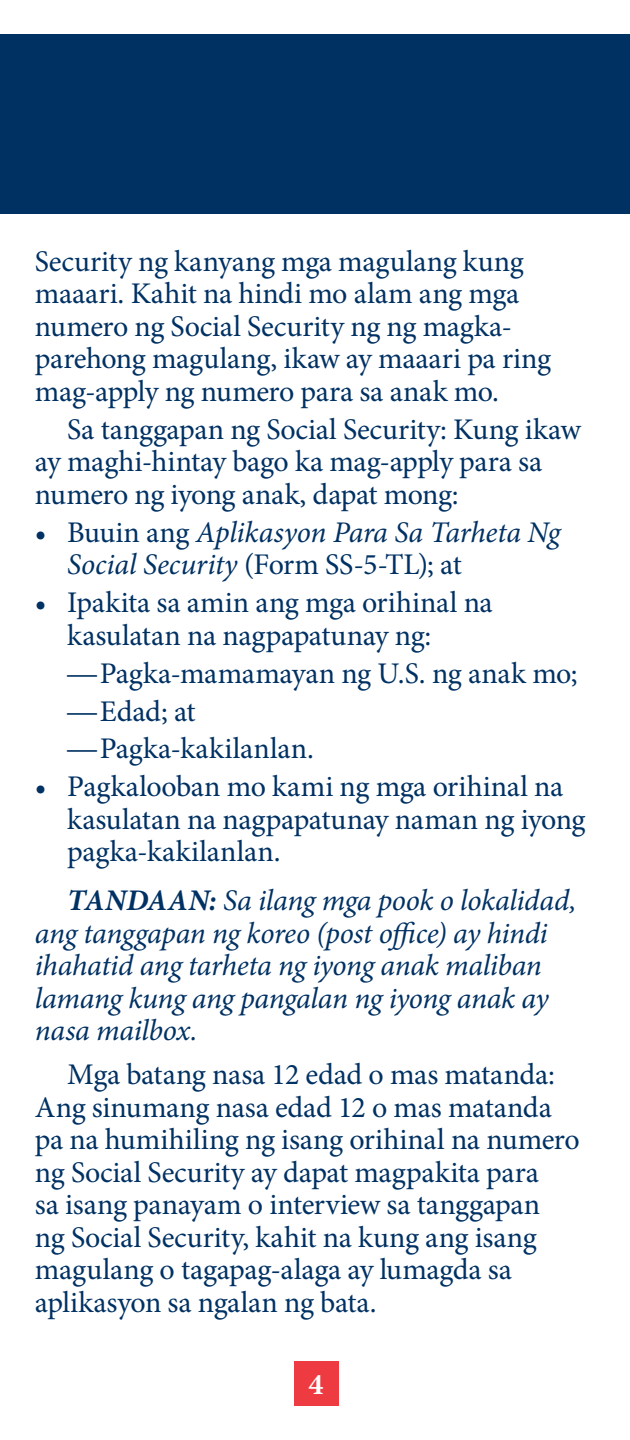
<style>
.page{position:relative;width:630px;height:1440px;background:#fff}
.page>*{position:absolute;margin:0;border:0;box-sizing:border-box;transform-origin:0 0}
.Paragraph{font:30px/32.5px "Minion Pro";letter-spacing:-.01em;color:#003163}
.Notes{font:italic 30px/32.5px "Minion Pro";letter-spacing:-.015em;color:#003163}
.t1{font:700 30px "Minion Pro";color:#fff}
.s1{font-style:normal}
.s2{font-family:"Trump Mediaeval"}
.s3{font-weight:700}
</style>
<div class="page">
<div style="left:0;top:34px;width:630px;height:180px;background:#003163"></div>
<div style="left:294px;top:1361px;width:45px;height:45px;background:#ee3a41"></div>
<p class="Paragraph" style="left:35px;top:245px;width:518px">Security ng kanyang mga magulang kung maaari. Kahit na hindi mo alam ang mga numero ng Social Security ng ng magka&shy;parehong magulang, ikaw ay maaari pa ring mag-apply ng numero para sa anak mo.</p>
<p class="Paragraph" style="left:35px;top:413px;width:548px;text-indent:32px">Sa tanggapan ng Social Security: Kung ikaw ay maghi-hintay bago ka mag-apply para sa numero ng iyong anak, dapat mong:</p>
<p class="Notes" style="left:67px;top:516px;width:495px;text-indent:-32px"><span class="s1">• Buuin ang</span> Aplikasyon Para Sa Tarheta Ng<br>Social Security <span class="s1">(Form SS-5-TL); at</span></p>
<p class="Paragraph" style="left:67px;top:586px;width:427px;text-indent:-32px">• Ipakita sa amin ang mga orihinal na kasulatan na nagpapatunay ng:</p>
<p class="Paragraph" style="left:67px;top:657px;width:512px"><span class="s2">—</span>Pagka-mamamayan ng U.S. ng anak mo;</p>
<p class="Paragraph" style="left:67px;top:695px;width:130px"><span class="s2">—</span>Edad; at</p>
<p class="Paragraph" style="left:67px;top:733px;width:248px"><span class="s2">—</span>Pagka-kakilanlan.</p>
<p class="Paragraph" style="left:67px;top:771px;width:520px;text-indent:-32px">• Pagkalooban mo kami ng mga orihinal na kasulatan na nagpapatunay naman ng iyong pagka-kakilanlan.</p>
<p class="Notes" style="left:35px;top:885px;width:543px;text-indent:32px"><span class="s3">TANDAAN:</span> Sa ilang mga pook o lokalidad, ang tanggapan ng koreo (post office) ay hindi ihahatid ang tarheta ng iyong anak maliban lamang kung ang pangalan ng iyong anak ay nasa mailbox.</p>
<p class="Paragraph" style="left:35px;top:1058px;width:546px;text-indent:32px">Mga batang nasa 12 edad o mas matanda:<br>Ang sinumang nasa edad 12 o mas matanda pa na humihiling ng isang orihinal na numero ng Social Security ay dapat magpakita para<br>sa isang panayam o interview sa tanggapan<br>ng Social Security, kahit na kung ang isang magulang o tagapag-alaga ay lumagda sa aplikasyon sa ngalan ng bata.</p>
<p class="t1" style="left:309px;top:1363px;width:16px">4</p>
</div>
